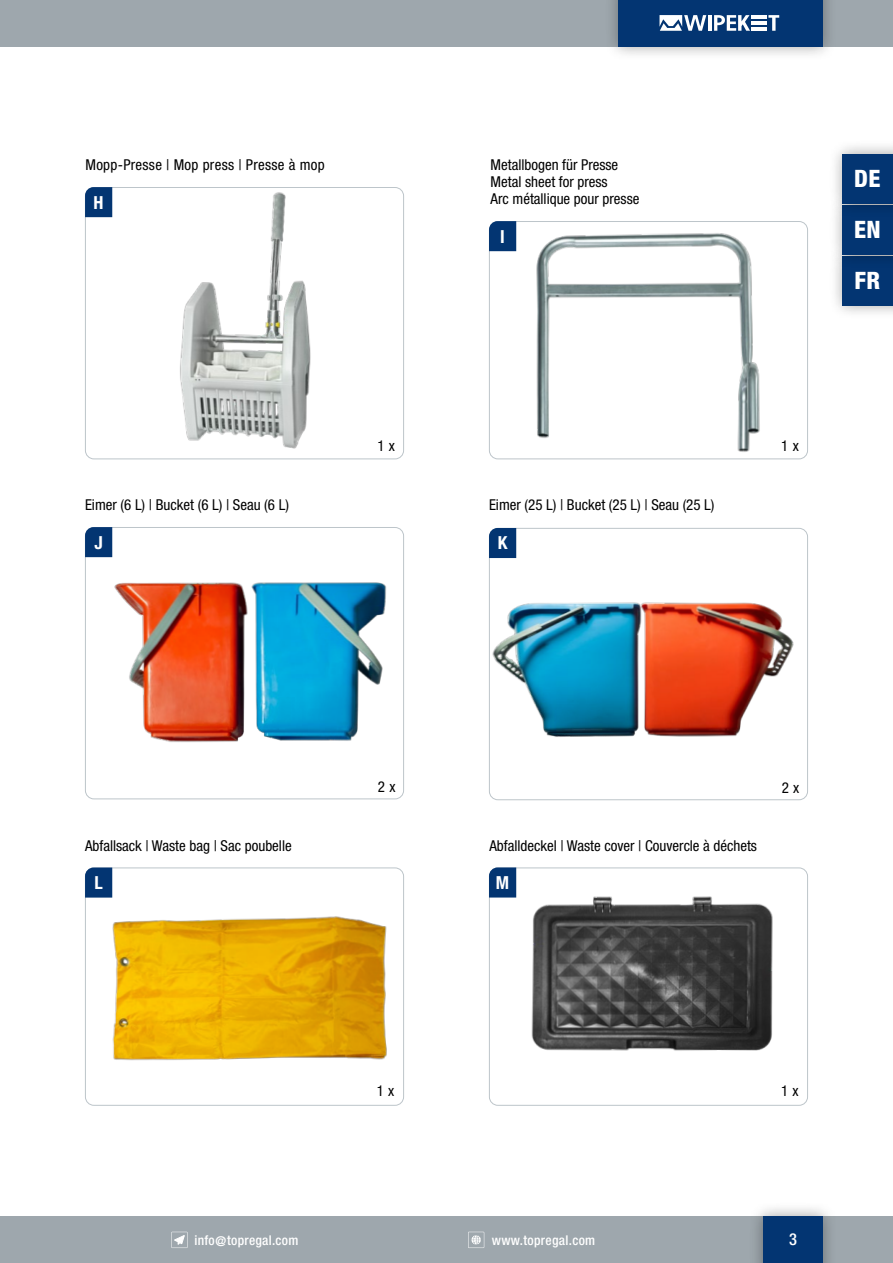
<style>
.page{position:relative;width:893px;height:1263px;background:#fff}
.page>*{position:absolute;margin:0;border:0;box-sizing:border-box;transform-origin:0 0}
.t1{font:800 condensed 24px "Helvetica Neue LT Pro";color:#fff}
.t2{font:700 condensed 18px "Helvetica Neue LT Pro";color:#fff}
.t3{font:500 condensed 16.5px "Helvetica Neue LT Pro";color:#fff}
.t4{font:condensed 15px/17px "Helvetica Neue LT Pro";color:#000}
.t5{font:condensed 15px "Helvetica Neue LT Pro";letter-spacing:.02em;color:#000}
.t6{font:500 condensed 13.5px "Helvetica Neue LT Pro";letter-spacing:.02em;color:#fff}
</style>
<div class="page">
<div style="left:0;top:1216px;width:893px;height:47px;background:#9ea7ad"></div>
<svg style="left:468px;top:1232px;width:16px;height:16px"></svg>
<svg style="left:171px;top:1232px;width:17px;height:16px"></svg>
<div style="left:0;top:0;width:893px;height:47px;background:#9ea7ad"></div>
<div style="left:604px;top:0;width:233px;height:61px;background:#000;opacity:.35"></div>
<div style="left:619px;top:0;width:204px;height:47px;background:#033572"></div>
<div style="left:749px;top:1202px;width:88px;height:61px;background:#000;opacity:.35"></div>
<div style="left:763px;top:1216px;width:60px;height:47px;background:#033572"></div>
<div style="left:829px;top:242px;width:64px;height:77px;background:#000;opacity:.35"></div>
<div style="left:843px;top:256px;width:50px;height:49px;background:#033572"></div>
<div style="left:829px;top:191px;width:64px;height:77px;background:#000;opacity:.35"></div>
<div style="left:843px;top:205px;width:50px;height:49px;background:#033572"></div>
<div style="left:829px;top:139px;width:64px;height:78px;background:#000;opacity:.35"></div>
<div style="left:843px;top:154px;width:50px;height:49px;background:#033572"></div>
<hr style="left:708px;top:15px;width:3px;height:16px;background:#fff">
<svg style="left:659px;top:15px;width:47px;height:16px"></svg>
<hr style="left:751px;top:15px;width:16px;height:3px;background:#fff">
<hr style="left:751px;top:21px;width:16px;height:3px;background:#fff">
<hr style="left:751px;top:28px;width:16px;height:3px;background:#fff">
<svg style="left:714px;top:15px;width:36px;height:16px"></svg>
<svg style="left:768px;top:15px;width:11px;height:16px"></svg>
<img style="left:489px;top:221px;width:318px;height:238px">
<div style="left:489px;top:221px;width:319px;height:238px;border:1px solid #bdc5ca;border-radius:9px"></div>
<svg style="left:489px;top:221px;width:27px;height:30px"></svg>
<img style="left:87px;top:527px;width:317px;height:215px">
<div style="left:85px;top:527px;width:319px;height:272px;border:1px solid #bdc5ca;border-radius:9px"></div>
<svg style="left:85px;top:527px;width:27px;height:30px"></svg>
<img style="left:489px;top:528px;width:318px;height:272px">
<div style="left:489px;top:528px;width:319px;height:272px;border:1px solid #bdc5ca;border-radius:9px"></div>
<svg style="left:489px;top:528px;width:27px;height:30px"></svg>
<img style="left:112px;top:916px;width:275px;height:145px">
<div style="left:85px;top:867px;width:319px;height:239px;border:1px solid #bdc5ca;border-radius:9px"></div>
<svg style="left:85px;top:867px;width:27px;height:30px"></svg>
<img style="left:489px;top:869px;width:317px;height:235px">
<div style="left:489px;top:867px;width:319px;height:239px;border:1px solid #bdc5ca;border-radius:9px"></div>
<svg style="left:489px;top:867px;width:27px;height:30px"></svg>
<img style="left:180px;top:192px;width:131px;height:257px">
<div style="left:85px;top:187px;width:319px;height:272px;border:1px solid #bdc5ca;border-radius:9px"></div>
<svg style="left:85px;top:187px;width:27px;height:30px"></svg>
<p class="t5" style="left:85px;top:156px;width:241px">Mopp-Presse | Mop press | Presse à mop</p>
<p class="t2" style="left:94px;top:191px;width:12px">H</p>
<p class="t4" style="left:491px;top:156px;width:150px">Metallbogen für Presse<br>Metal sheet for press<br>Arc métallique pour presse</p>
<h1 class="t1" style="left:854px;top:164px;width:28px">DE</h1>
<p class="t2" style="left:500px;top:225px;width:6px">I</p>
<h1 class="t1" style="left:854px;top:215px;width:28px">EN</h1>
<h1 class="t1" style="left:855px;top:266px;width:27px">FR</h1>
<p class="t4" style="left:378px;top:437px;width:19px">1 x</p>
<p class="t4" style="left:781px;top:437px;width:19px">1 x</p>
<p class="t4" style="left:85px;top:496px;width:205px">Eimer (6 L) | Bucket (6 L) | Seau (6 L)</p>
<p class="t4" style="left:489px;top:496px;width:227px">Eimer (25 L) | Bucket (25 L) | Seau (25 L)</p>
<p class="t2" style="left:94px;top:531px;width:10px">J</p>
<p class="t2" style="left:498px;top:532px;width:11px">K</p>
<p class="t4" style="left:85px;top:836px;width:208px">Abfallsack | Waste bag | Sac poubelle</p>
<p class="t2" style="left:94px;top:872px;width:10px">L</p>
<p class="t4" style="left:378px;top:778px;width:19px">2 x</p>
<p class="t4" style="left:377px;top:1082px;width:19px">1 x</p>
<p class="t4" style="left:489px;top:836px;width:269px">Abfalldeckel | Waste cover | Couvercle à déchets</p>
<p class="t2" style="left:496px;top:872px;width:15px">M</p>
<p class="t4" style="left:782px;top:779px;width:19px">2 x</p>
<p class="t4" style="left:781px;top:1082px;width:19px">1 x</p>
<p class="t6" style="left:195px;top:1232px;width:105px">info@topregal.com</p>
<p class="t6" style="left:492px;top:1232px;width:105px">www.topregal.com</p>
<p class="t3" style="left:789px;top:1229px;width:9px">3</p>
</div>
